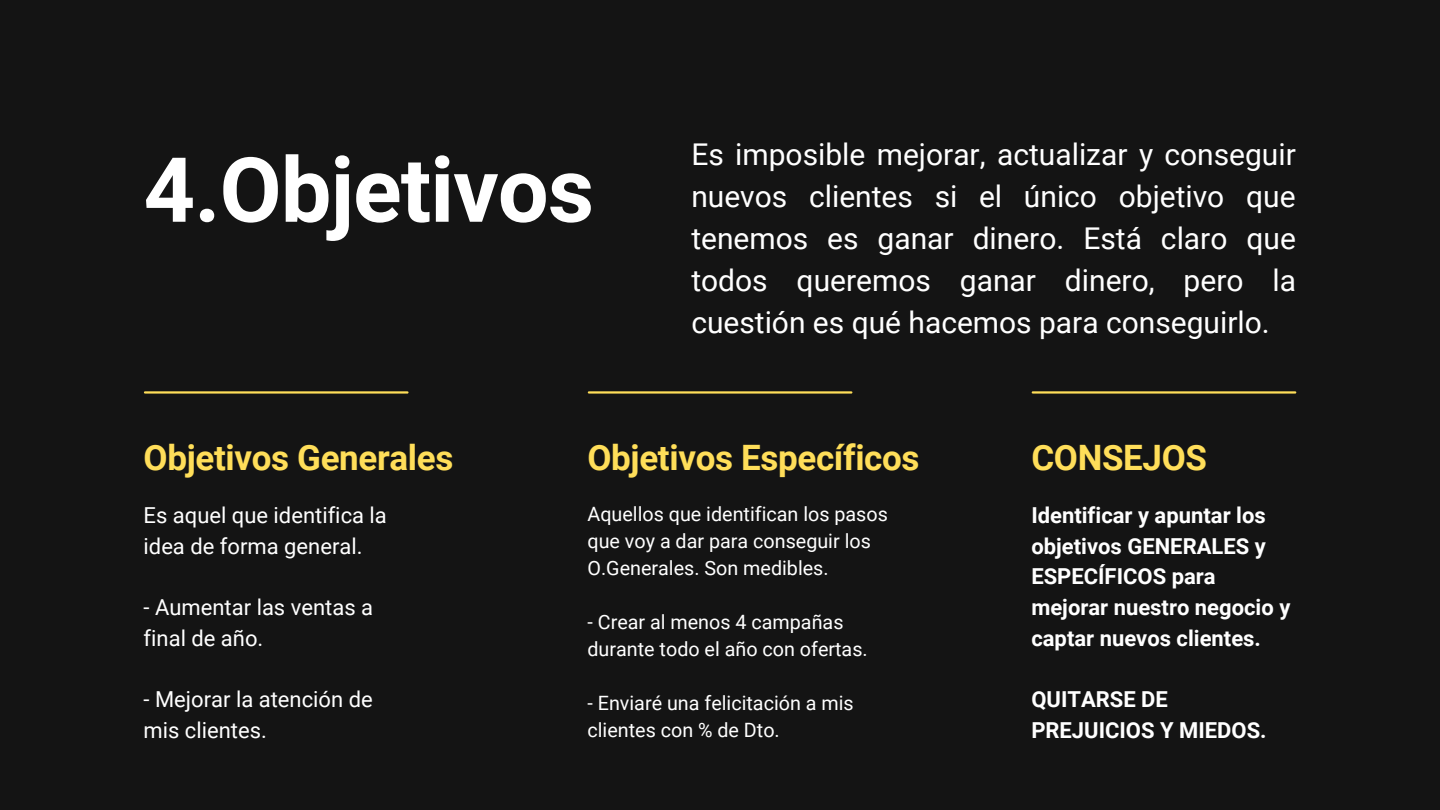
<style>
.page{position:relative;width:1440px;height:810px;background:#141414}
.page>*{position:absolute;margin:0;border:0;box-sizing:border-box;transform-origin:0 0}
.t1{font:700 90px "Roboto";letter-spacing:-.01em;color:#fff}
.t2{font:700 35px "Roboto";letter-spacing:-.01em;color:#ffde59}
.t3{font:30px/42px "Roboto";color:#fff;text-align:justify}
.t4{font:700 22px/30.8px "Roboto";color:#fff}
.t5{font:22px/30.8px "Roboto";color:#fff}
.t6{font:19.7px/27px "Roboto";color:#fff}
</style>
<div class="page">
<hr style="left:589px;top:391px;width:262px;height:3px;background:#ffde59">
<hr style="left:145px;top:391px;width:262px;height:3px;background:#ffde59">
<hr style="left:1033px;top:391px;width:262px;height:3px;background:#ffde59">
<h1 class="t1" style="left:144px;top:138px;width:452px">4.Objetivos</h1>
<h3 class="t3" style="left:691px;top:134px;width:606px">Es imposible mejorar, actualizar y conseguir nuevos clientes si el único objetivo que tenemos es ganar dinero. Está claro que todos queremos ganar dinero, pero la cuestión es qué hacemos para conseguirlo.</h3>
<h2 class="t2" style="left:144px;top:438px;width:311px">Objetivos Generales</h2>
<p class="t5" style="left:144px;top:500px;width:245px">Es aquel que identifica la idea de forma general.</p>
<p class="t5" style="left:144px;top:592px;width:231px">- Aumentar las ventas a final de año.</p>
<p class="t5" style="left:144px;top:684px;width:231px">- Mejorar la atención de mis clientes.</p>
<h2 class="t2" style="left:587px;top:438px;width:334px">Objetivos Específicos</h2>
<p class="t6" style="left:587px;top:500px;width:302px">Aquellos que identifican los pasos que voy a dar para conseguir los<br>O.Generales. Son medibles.</p>
<p class="t6" style="left:587px;top:608px;width:282px">- Crear al menos 4 campañas durante todo el año con ofertas.</p>
<p class="t6" style="left:587px;top:689px;width:268px">- Enviaré una felicitación a mis clientes con % de Dto.</p>
<h2 class="t2" style="left:1031px;top:438px;width:177px">CONSEJOS</h2>
<p class="t4" style="left:1031px;top:500px;width:261px">Identificar y apuntar los objetivos GENERALES y<br>ESPECÍFICOS para mejorar nuestro negocio y captar nuevos clientes.</p>
<p class="t4" style="left:1031px;top:684px;width:237px">QUITARSE DE<br>PREJUICIOS Y MIEDOS.</p>
</div>
